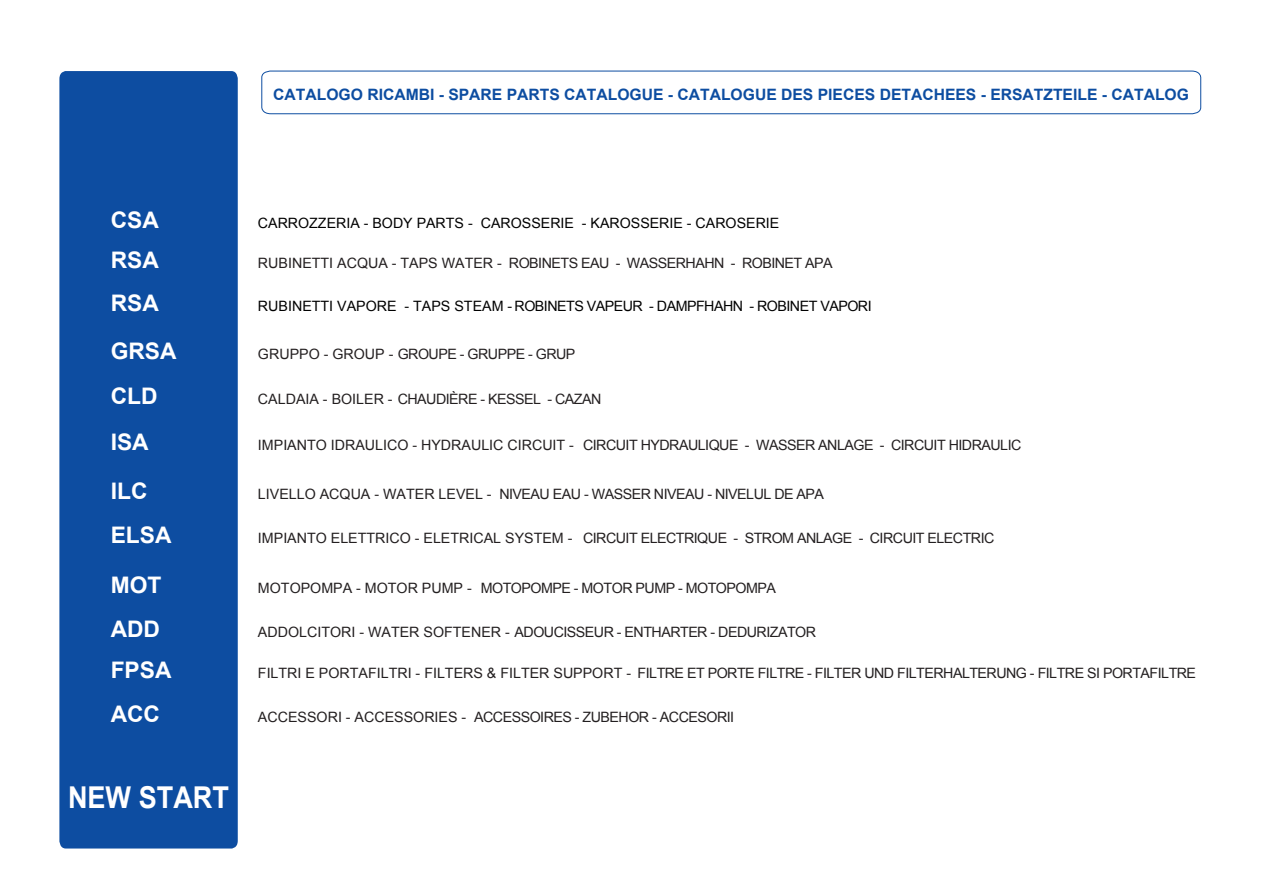
<style>
.page{position:relative;width:1263px;height:893px;background:#fff}
.page>*{position:absolute;margin:0;border:0;box-sizing:border-box;transform-origin:0 0}
.t1{font:700 30.15px "Arial";color:#fff;scale:.9 1}
.t2{font:700 22.8px/45.3px "Arial";color:#fff}
.t3{font:700 15.75px "Arial";color:#0d4da1}
.t4{font:14.25px "Arial";letter-spacing:-.035em;color:#231f20}
.t5{font:14.25px "Arial";letter-spacing:-.035em;color:#000}
.t6{font:14.25px "Arial";color:#000001}
</style>
<div class="page">
<div style="left:59px;top:71px;width:179px;height:777px;background:#0d4da1"></div>
<svg style="left:261px;top:70px;width:940px;height:45px"></svg>
<p class="t2" style="left:111px;top:198px;width:50px">CSA</p>
<p class="t2" style="left:111px;top:238px;width:50px">RSA</p>
<p class="t3" style="left:273px;top:84px;width:917px">CATALOGO RICAMBI - SPARE PARTS CATALOGUE - CATALOGUE DES PIECES DETACHEES - ERSATZTEILE - CATALOG</p>
<p class="t6" style="left:258px;top:213px;width:523px">CARROZZERIA - BODY PARTS - CAROSSERIE - KAROSSERIE - CAROSERIE</p>
<p class="t4" style="left:258px;top:254px;width:576px">RUBINETTI ACQUA - TAPS WATER - ROBINETS EAU - WASSERHAHN - ROBINET APA</p>
<p class="t2" style="left:111px;top:281px;width:50px">RSA</p>
<p class="t5" style="left:258px;top:296px;width:615px">RUBINETTI VAPORE - TAPS STEAM - ROBINETS VAPEUR - DAMPFHAHN - ROBINET VAPORI</p>
<p class="t4" style="left:258px;top:345px;width:319px">GRUPPO - GROUP - GROUPE - GRUPPE - GRUP</p>
<p class="t4" style="left:258px;top:389px;width:345px">CALDAIA - BOILER - CHAUDIÈRE - KESSEL - CAZAN</p>
<p class="t4" style="left:258px;top:435px;width:765px">IMPIANTO IDRAULICO - HYDRAULIC CIRCUIT - CIRCUIT HYDRAULIQUE - WASSER ANLAGE - CIRCUIT HIDRAULIC</p>
<p class="t2" style="left:111px;top:329px;width:67px">GRSA<br>CLD<br>ISA</p>
<p class="t2" style="left:111px;top:470px;width:62px;line-height:43.8px">ILC<br>ELSA</p>
<p class="t2" style="left:111px;top:564px;width:52px;line-height:43.8px">MOT<br>ADD</p>
<p class="t2" style="left:111px;top:649px;width:62px;line-height:43.7px">FPSA<br>ACC</p>
<p class="t4" style="left:258px;top:485px;width:567px">LIVELLO ACQUA - WATER LEVEL - NIVEAU EAU - WASSER NIVEAU - NIVELUL DE APA</p>
<p class="t4" style="left:258px;top:529px;width:738px">IMPIANTO ELETTRICO - ELETRICAL SYSTEM - CIRCUIT ELECTRIQUE - STROM ANLAGE - CIRCUIT ELECTRIC</p>
<p class="t4" style="left:258px;top:578px;width:519px">MOTOPOMPA - MOTOR PUMP - MOTOPOMPE - MOTOR PUMP - MOTOPOMPA</p>
<p class="t4" style="left:258px;top:622px;width:560px">ADDOLCITORI - WATER SOFTENER - ADOUCISSEUR - ENTHARTER - DEDURIZATOR</p>
<p class="t4" style="left:258px;top:664px;width:940px">FILTRI E PORTAFILTRI - FILTERS &amp; FILTER SUPPORT - FILTRE ET PORTE FILTRE - FILTER UND FILTERHALTERUNG - FILTRE SI PORTAFILTRE</p>
<p class="t4" style="left:258px;top:708px;width:478px">ACCESSORI - ACCESSORIES - ACCESSOIRES - ZUBEHOR - ACCESORII</p>
<p class="t1" style="left:68px;top:777px;width:180px">NEW START</p>
</div>
